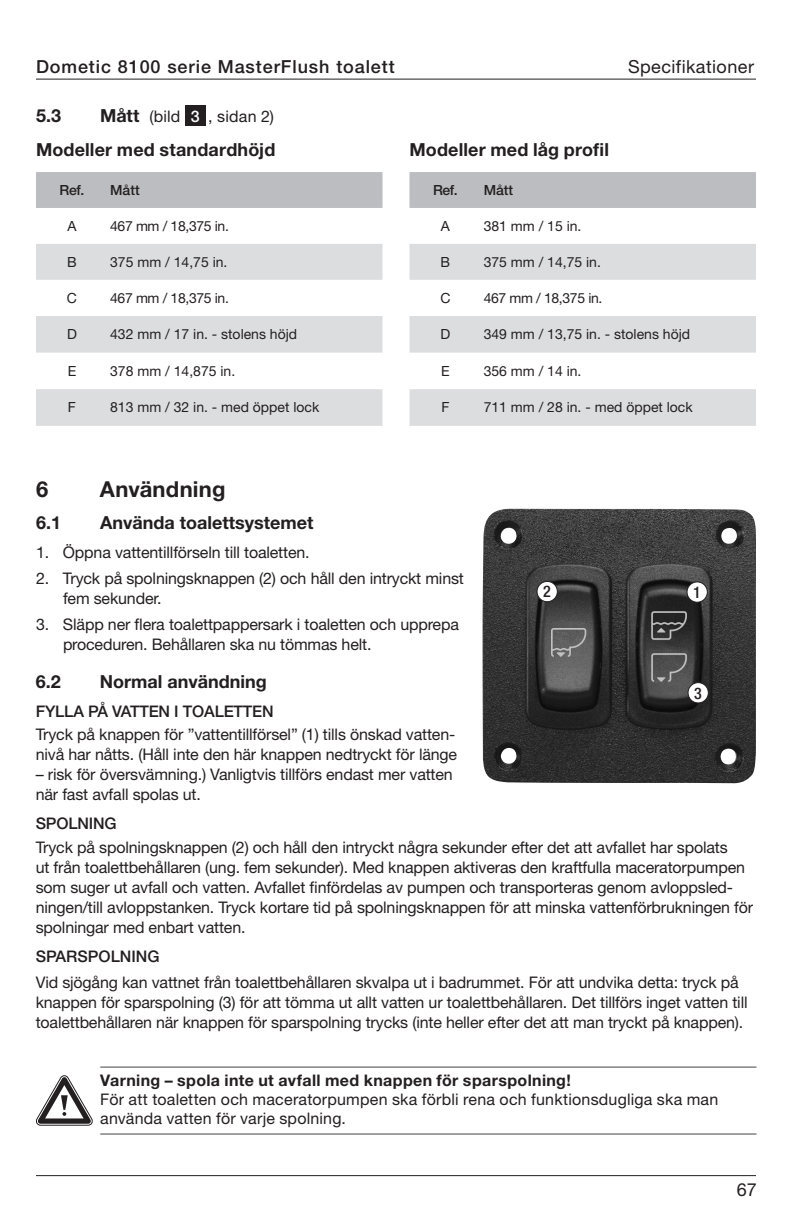
<style>
.page{position:relative;width:792px;height:1224px;background:#fff}
.page>*{position:absolute;margin:0;border:0;box-sizing:border-box;transform-origin:0 0}
.t1{font:700 22px "Helvetica Neue LT Std";letter-spacing:.01em;color:#231f20}
.t2{font:700 18px "Helvetica Neue LT Std";color:#231f20}
.t3{font:500 18px "Helvetica Neue LT Std";letter-spacing:.05em;color:#231f20}
.t4{font:18px "Helvetica Neue LT Std";letter-spacing:.025em;color:#231f20}
.Caution-safety{font:16px/20px "Helvetica Neue LT Std";letter-spacing:-.01em;color:#231f20}
.Caution-safety-2{font:16px/19.2px "Helvetica Neue LT Std";letter-spacing:.015em;color:#231f20}
.t5{font:500 16px "Helvetica Neue LT Std";letter-spacing:-.01em;color:#231f20}
.t6{font:500 condensed 16px "Helvetica Neue LT Std";color:#231f20}
.t7{font:500 16px "Helvetica Neue LT Std";color:#fff}
.t8{font:14px "Helvetica Neue LT Std";color:#231f20}
.t9{font:14px "Helvetica Neue LT Std";letter-spacing:-.025em;color:#231f20}
.t10{font:500 14px "Helvetica Neue LT Std";color:#231f20}
.s1{font-weight:700;font-size:18px}
.s2{font-weight:700}
</style>
<div class="page">
<hr style="left:36px;top:1175px;width:720px;height:1px;background:#231f20">
<hr style="left:36px;top:79px;width:720px;height:1px;background:#231f20">
<div style="left:185px;top:105px;width:21px;height:21px;background:#231f20"></div>
<div style="left:36px;top:172px;width:346px;height:36px;background:#bcbdc0"></div>
<svg style="left:36px;top:244px;width:346px;height:182px;fill:#dcdddf"></svg>
<div style="left:410px;top:172px;width:346px;height:36px;background:#bcbdc0"></div>
<svg style="left:410px;top:244px;width:346px;height:182px;fill:#dcdddf"></svg>
<hr style="left:100px;top:1066px;width:656px;height:2px;background:#808285">
<hr style="left:100px;top:1133px;width:656px;height:2px;background:#808285">
<svg style="left:36px;top:1075px;width:57px;height:51px"></svg>
<img style="left:482px;top:509px;width:274px;height:274px">
<div style="left:687px;top:582px;width:20px;height:20px;background:#fff;border-radius:50%"></div>
<div style="left:687px;top:581px;width:21px;height:22px;border:1px solid #231f20;border-radius:50%"></div>
<div style="left:537px;top:581px;width:20px;height:21px;background:#fff;border-radius:50%"></div>
<div style="left:537px;top:581px;width:21px;height:21px;border:1px solid #231f20;border-radius:50%"></div>
<div style="left:688px;top:683px;width:20px;height:20px;background:#fff;border-radius:50%"></div>
<div style="left:688px;top:682px;width:21px;height:21px;border:1px solid #231f20;border-radius:50%"></div>
<p class="t3" style="left:36px;top:56px;width:360px">Dometic 8100 serie MasterFlush toalett</p>
<p class="t4" style="left:628px;top:56px;width:127px">Specifikationer</p>
<p class="t2" style="left:36px;top:105px;width:27px">5.3</p>
<p class="Caution-safety" style="left:100px;top:106px;width:82px"><span class="s1">Mått</span> (bild</p>
<p class="t7" style="left:191px;top:106px;width:10px">3</p>
<p class="Caution-safety" style="left:208px;top:106px;width:67px">, sidan 2)</p>
<p class="t2" style="left:36px;top:139px;width:241px">Modeller med standardhöjd</p>
<p class="t2" style="left:410px;top:139px;width:201px">Modeller med låg profil</p>
<p class="t10" style="left:60px;top:182px;width:26px">Ref.</p>
<p class="t10" style="left:110px;top:182px;width:31px">Mått</p>
<p class="t8" style="left:67px;top:218px;width:11px">A</p>
<p class="t9" style="left:110px;top:218px;width:118px">467 mm / 18,375 in.</p>
<p class="t8" style="left:67px;top:254px;width:11px">B</p>
<p class="t8" style="left:110px;top:254px;width:116px">375 mm / 14,75 in.</p>
<p class="t8" style="left:67px;top:289px;width:12px">C</p>
<p class="t9" style="left:110px;top:289px;width:118px">467 mm / 18,375 in.</p>
<p class="t8" style="left:67px;top:326px;width:11px">D</p>
<p class="t8" style="left:110px;top:326px;width:189px">432 mm / 17 in. - stolens höjd</p>
<p class="t8" style="left:68px;top:362px;width:10px">E</p>
<p class="t8" style="left:110px;top:362px;width:124px">378 mm / 14,875 in.</p>
<p class="t8" style="left:68px;top:399px;width:10px">F</p>
<p class="t8" style="left:110px;top:399px;width:211px">813 mm / 32 in. - med öppet lock</p>
<p class="t1" style="left:36px;top:475px;width:14px">6</p>
<p class="t1" style="left:100px;top:475px;width:127px">Användning</p>
<p class="t10" style="left:433px;top:182px;width:26px">Ref.</p>
<p class="t10" style="left:484px;top:182px;width:31px">Mått</p>
<p class="t8" style="left:441px;top:218px;width:11px">A</p>
<p class="t8" style="left:484px;top:218px;width:97px">381 mm / 15 in.</p>
<p class="t8" style="left:441px;top:254px;width:11px">B</p>
<p class="t8" style="left:484px;top:254px;width:116px">375 mm / 14,75 in.</p>
<p class="t8" style="left:440px;top:289px;width:12px">C</p>
<p class="t9" style="left:484px;top:289px;width:118px">467 mm / 18,375 in.</p>
<p class="t8" style="left:441px;top:326px;width:11px">D</p>
<p class="t8" style="left:484px;top:326px;width:208px">349 mm / 13,75 in. - stolens höjd</p>
<p class="t8" style="left:441px;top:362px;width:10px">E</p>
<p class="t8" style="left:484px;top:362px;width:97px">356 mm / 14 in.</p>
<p class="t8" style="left:441px;top:399px;width:10px">F</p>
<p class="t8" style="left:484px;top:399px;width:211px">711 mm / 28 in. - med öppet lock</p>
<p class="t2" style="left:36px;top:511px;width:27px">6.1</p>
<p class="t2" style="left:100px;top:511px;width:215px">Använda toalettsystemet</p>
<p class="Caution-safety" style="left:36px;top:542px;width:273px">1. Öppna vattentillförseln till toaletten.</p>
<p class="Caution-safety" style="left:63px;top:568px;width:402px;text-indent:-27px">2. Tryck på spolningsknappen (2) och håll den intryckt minst fem sekunder.</p>
<p class="Caution-safety" style="left:63px;top:614px;width:398px;text-indent:-27px">3. Släpp ner flera toalettpappersark i toaletten och upprepa proceduren. Behållaren ska nu tömmas helt.</p>
<p class="t2" style="left:36px;top:671px;width:27px">6.2</p>
<p class="t2" style="left:100px;top:671px;width:168px">Normal användning</p>
<p class="t5" style="left:36px;top:702px;width:240px">FYLLA PÅ VATTEN I TOALETTEN</p>
<p class="Caution-safety" style="left:36px;top:725px;width:423px">Tryck på knappen för ”vattentillförsel” (1) tills önskad vatten&shy;nivå har nåtts. (Håll inte den här knappen nedtryckt för länge</p>
<p class="Caution-safety" style="left:36px;top:765px;width:419px">– risk för översvämning.) Vanligtvis tillförs endast mer vatten när fast avfall spolas ut.</p>
<p class="t5" style="left:36px;top:814px;width:82px">SPOLNING</p>
<p class="Caution-safety" style="left:36px;top:837px;width:719px">Tryck på spolningsknappen (2) och håll den intryckt några sekunder efter det att avfallet har spolats<br>ut från toalettbehållaren (ung. fem sekunder). Med knappen aktiveras den kraftfulla maceratorpumpen som suger ut avfall och vatten. Avfallet finfördelas av pumpen och transporteras genom avloppsled&shy;ningen/till avloppstanken. Tryck kortare tid på spolningsknappen för att minska vattenförbrukningen för spolningar med enbart vatten.</p>
<p class="t5" style="left:36px;top:946px;width:125px">SPARSPOLNING</p>
<p class="Caution-safety" style="left:36px;top:972px;width:713px">Vid sjögång kan vattnet från toalettbehållaren skvalpa ut i badrummet. För att undvika detta: tryck på knappen för sparspolning (3) för att tömma ut allt vatten ur toalettbehållaren. Det tillförs inget vatten till toalettbehållaren när knappen för sparspolning trycks (inte heller efter det att man tryckt på knappen).</p>
<p class="t6" style="left:543px;top:582px;width:9px">2</p>
<p class="t6" style="left:693px;top:583px;width:9px">1</p>
<p class="t6" style="left:694px;top:683px;width:9px">3</p>
<p class="Caution-safety-2" style="left:100px;top:1070px;width:620px"><span class="s2">Varning – spola inte ut avfall med knappen för sparspolning!<br></span>För att toaletten och maceratorpumpen ska förbli rena och funktionsdugliga ska man använda vatten för varje spolning.</p>
<p class="t4" style="left:737px;top:1179px;width:22px">67</p>
</div>
